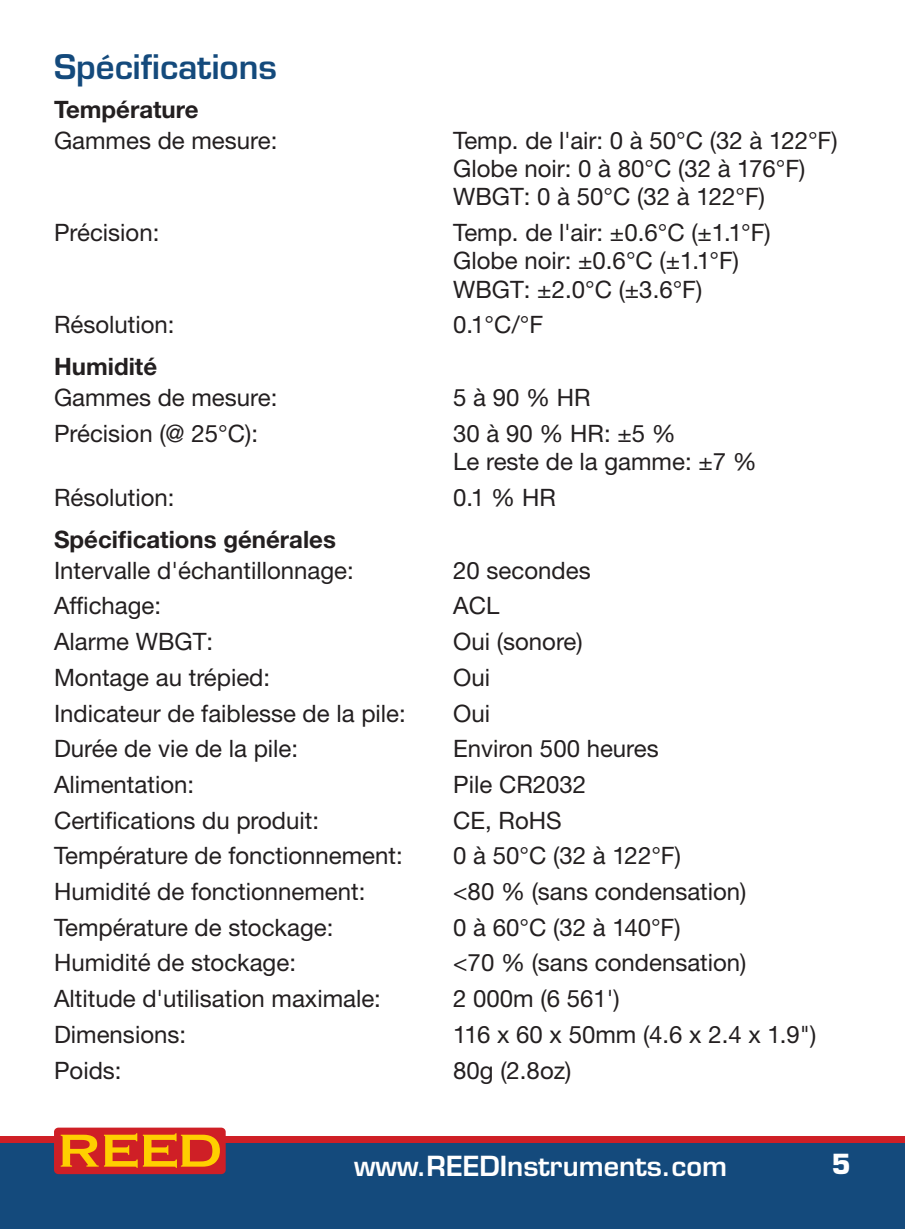
<style>
.page{position:relative;width:905px;height:1229px;background:#fff}
.page>*{position:absolute;margin:0;border:0;box-sizing:border-box;transform-origin:0 0}
.t1{font:600 33px "Eurostile LT Std";color:#144a7c}
.t2{font:600 27px "Eurostile LT Std";color:#fff}
.t3{font:700 27px "Eurostile LT Std";color:#fff}
.t4{font:24px/28.2px "Helvetica Neue LT Std";color:#231f20}
.t5{font:700 24px "Helvetica Neue LT Std";color:#231f20}
</style>
<div class="page">
<div style="left:0;top:1137px;width:904px;height:91px;background:#144a7c"></div>
<div style="left:0;top:1136px;width:904px;height:6px;background:#cf1f26"></div>
<div style="left:54px;top:1127px;width:172px;height:47px;background:#cf1f26;border-radius:4px"></div>
<svg style="left:61px;top:1133px;width:159px;height:34px"></svg>
<h1 class="t1" style="left:54px;top:46px;width:224px">Spécifications</h1>
<p class="t5" style="left:54px;top:94px;width:146px">Température</p>
<p class="t4" style="left:54px;top:126px;width:225px">Gammes de mesure:</p>
<p class="t4" style="left:453px;top:126px;width:386px">Temp. de l'air: 0 à 50°C (32 à 122°F)<br>Globe noir: 0 à 80°C (32 à 176°F)<br>WBGT: 0 à 50°C (32 à 122°F)</p>
<p class="t4" style="left:54px;top:218px;width:107px">Précision:</p>
<p class="t4" style="left:453px;top:218px;width:319px">Temp. de l'air: ±0.6°C (±1.1°F)<br>Globe noir: ±0.6°C (±1.1°F)<br>WBGT: ±2.0°C (±3.6°F)</p>
<p class="t4" style="left:54px;top:310px;width:122px">Résolution:</p>
<p class="t4" style="left:453px;top:310px;width:91px">0.1°C/°F</p>
<p class="t5" style="left:54px;top:351px;width:105px">Humidité</p>
<p class="t4" style="left:54px;top:383px;width:225px">Gammes de mesure:</p>
<p class="t4" style="left:453px;top:383px;width:139px">5 à 90 % HR</p>
<p class="t4" style="left:54px;top:419px;width:205px">Précision (@ 25°C):</p>
<p class="t4" style="left:453px;top:419px;width:305px">30 à 90 % HR: ±5 %<br>Le reste de la gamme: ±7 %</p>
<p class="t4" style="left:54px;top:483px;width:122px">Résolution:</p>
<p class="t4" style="left:453px;top:483px;width:104px">0.1 % HR</p>
<p class="t5" style="left:54px;top:524px;width:283px">Spécifications générales</p>
<p class="t4" style="left:54px;top:556px;width:301px">Intervalle d'échantillonnage:</p>
<p class="t4" style="left:453px;top:556px;width:139px">20 secondes</p>
<p class="t4" style="left:54px;top:591px;width:109px">Affichage:</p>
<p class="t4" style="left:453px;top:591px;width:48px">ACL</p>
<p class="t4" style="left:54px;top:627px;width:161px">Alarme WBGT:</p>
<p class="t4" style="left:453px;top:627px;width:131px">Oui (sonore)</p>
<p class="t4" style="left:54px;top:663px;width:218px">Montage au trépied:</p>
<p class="t4" style="left:453px;top:663px;width:38px">Oui</p>
<p class="t4" style="left:54px;top:698px;width:353px">Indicateur de faiblesse de la pile:</p>
<p class="t4" style="left:453px;top:698px;width:38px">Oui</p>
<p class="t4" style="left:54px;top:734px;width:246px">Durée de vie de la pile:</p>
<p class="t4" style="left:453px;top:734px;width:207px">Environ 500 heures</p>
<p class="t4" style="left:54px;top:770px;width:142px">Alimentation:</p>
<p class="t4" style="left:453px;top:770px;width:134px">Pile CR2032</p>
<p class="t4" style="left:54px;top:805px;width:266px">Certifications du produit:</p>
<p class="t4" style="left:453px;top:805px;width:110px">CE, RoHS</p>
<p class="t4" style="left:54px;top:841px;width:350px">Température de fonctionnement:</p>
<p class="t4" style="left:453px;top:841px;width:229px">0 à 50°C (32 à 122°F)</p>
<p class="t4" style="left:54px;top:877px;width:313px">Humidité de fonctionnement:</p>
<p class="t4" style="left:453px;top:877px;width:295px">&lt;80 % (sans condensation)</p>
<p class="t4" style="left:54px;top:912px;width:281px">Température de stockage:</p>
<p class="t4" style="left:453px;top:912px;width:229px">0 à 60°C (32 à 140°F)</p>
<p class="t4" style="left:54px;top:948px;width:243px">Humidité de stockage:</p>
<p class="t4" style="left:453px;top:948px;width:295px">&lt;70 % (sans condensation)</p>
<p class="t4" style="left:54px;top:984px;width:328px">Altitude d'utilisation maximale:</p>
<p class="t4" style="left:453px;top:984px;width:168px">2 000m (6 561')</p>
<p class="t4" style="left:54px;top:1019px;width:134px">Dimensions:</p>
<p class="t4" style="left:453px;top:1019px;width:364px">116 x 60 x 50mm (4.6 x 2.4 x 1.9")</p>
<p class="t4" style="left:54px;top:1055px;width:69px">Poids:</p>
<p class="t4" style="left:453px;top:1055px;width:120px">80g (2.8oz)</p>
<p class="t2" style="left:354px;top:1148px;width:374px">www.REEDInstruments.com</p>
<p class="t3" style="left:831px;top:1147px;width:21px">5</p>
</div>
